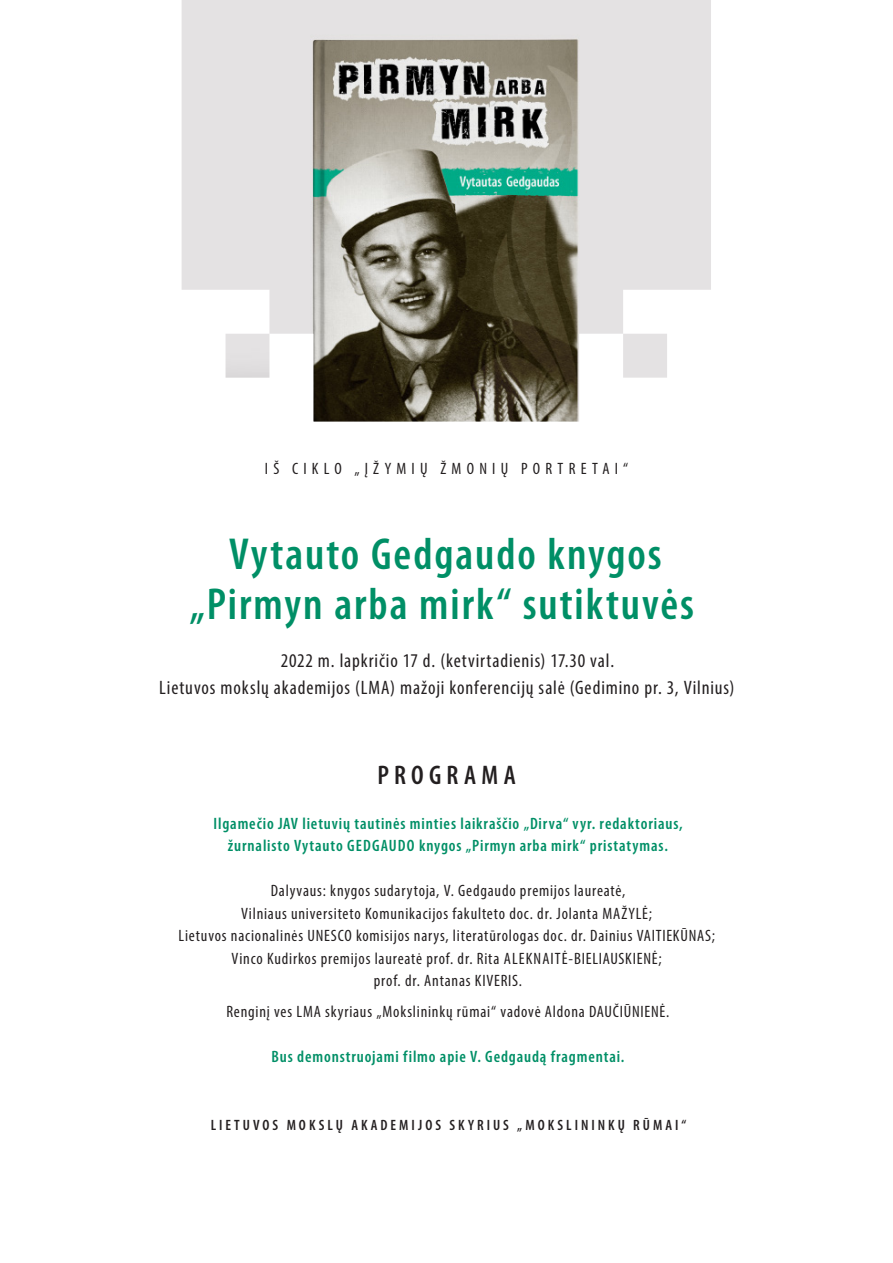
<style>
.page{position:relative;width:893px;height:1263px;background:#fff}
.page>*{position:absolute;margin:0;border:0;box-sizing:border-box;transform-origin:0 0}
.t1{font:600 condensed 45px/49.5px "Myriad Pro";letter-spacing:.045em;color:#008f66;text-align:center}
.t2{font:600 condensed 27px "Myriad Pro";letter-spacing:.195em;color:#231f20}
.t3{font:condensed 19.5px "Myriad Pro";letter-spacing:.045em;color:#231f20}
.t4{font:condensed 16.5px/22.5px "Myriad Pro";letter-spacing:.05em;color:#231f20;text-align:center}
.t5{font:600 condensed 16.5px/22.5px "Myriad Pro";letter-spacing:.055em;color:#008f66;text-align:center}
.t6{font:condensed 16.5px "Myriad Pro";letter-spacing:.315em;color:#231f20}
.t7{font:600 condensed 15px "Myriad Pro";letter-spacing:.2em;color:#231f20}
</style>
<div class="page">
<img style="left:182px;top:0;width:529px;height:422px">
<p class="t6" style="left:265px;top:458px;width:365px">IŠ CIKLO „ĮŽYMIŲ ŽMONIŲ PORTRETAI“</p>
<p class="t1" style="left:190px;top:530px;width:506px">Vytauto Gedgaudo knygos „Pirmyn arba mirk“ sutiktuvės</p>
<p class="t3" style="left:281px;top:648px;width:335px">2022 m. lapkričio 17 d. (ketvirtadienis) 17.30 val.</p>
<p class="t3" style="left:159px;top:675px;width:577px">Lietuvos mokslų akademijos (LMA) mažoji konferencijų salė (Gedimino pr. 3, Vilnius)</p>
<p class="t2" style="left:377px;top:760px;width:140px">PROGRAMA</p>
<p class="t5" style="left:214px;top:812px;width:471px">Ilgamečio JAV lietuvių tautinės minties laikraščio „Dirva“ vyr. redaktoriaus, žurnalisto Vytauto GEDGAUDO knygos „Pirmyn arba mirk“ pristatymas.</p>
<p class="t4" style="left:241px;top:879px;width:412px">Dalyvaus: knygos sudarytoja, V. Gedgaudo premijos laureatė,<br>Vilniaus universiteto Komunikacijos fakulteto doc. dr. Jolanta MAŽYLĖ;</p>
<p class="t4" style="left:179px;top:924px;width:538px">Lietuvos nacionalinės UNESCO komisijos narys, literatūrologas doc. dr. Dainius VAITIEKŪNAS;</p>
<p class="t4" style="left:232px;top:947px;width:431px">Vinco Kudirkos premijos laureatė prof. dr. Rita ALEKNAITĖ-BIELIAUSKIENĖ;</p>
<p class="t4" style="left:374px;top:969px;width:150px">prof. dr. Antanas KIVERIS.</p>
<p class="t4" style="left:226px;top:1000px;width:444px">Renginį ves LMA skyriaus „Mokslininkų rūmai“ vadovė Aldona DAUČIŪNIENĖ.</p>
<p class="t5" style="left:272px;top:1046px;width:354px">Bus demonstruojami filmo apie V. Gedgaudą fragmentai.</p>
<p class="t7" style="left:211px;top:1117px;width:477px">LIETUVOS MOKSLŲ AKADEMIJOS SKYRIUS „MOKSLININKŲ RŪMAI“</p>
</div>
